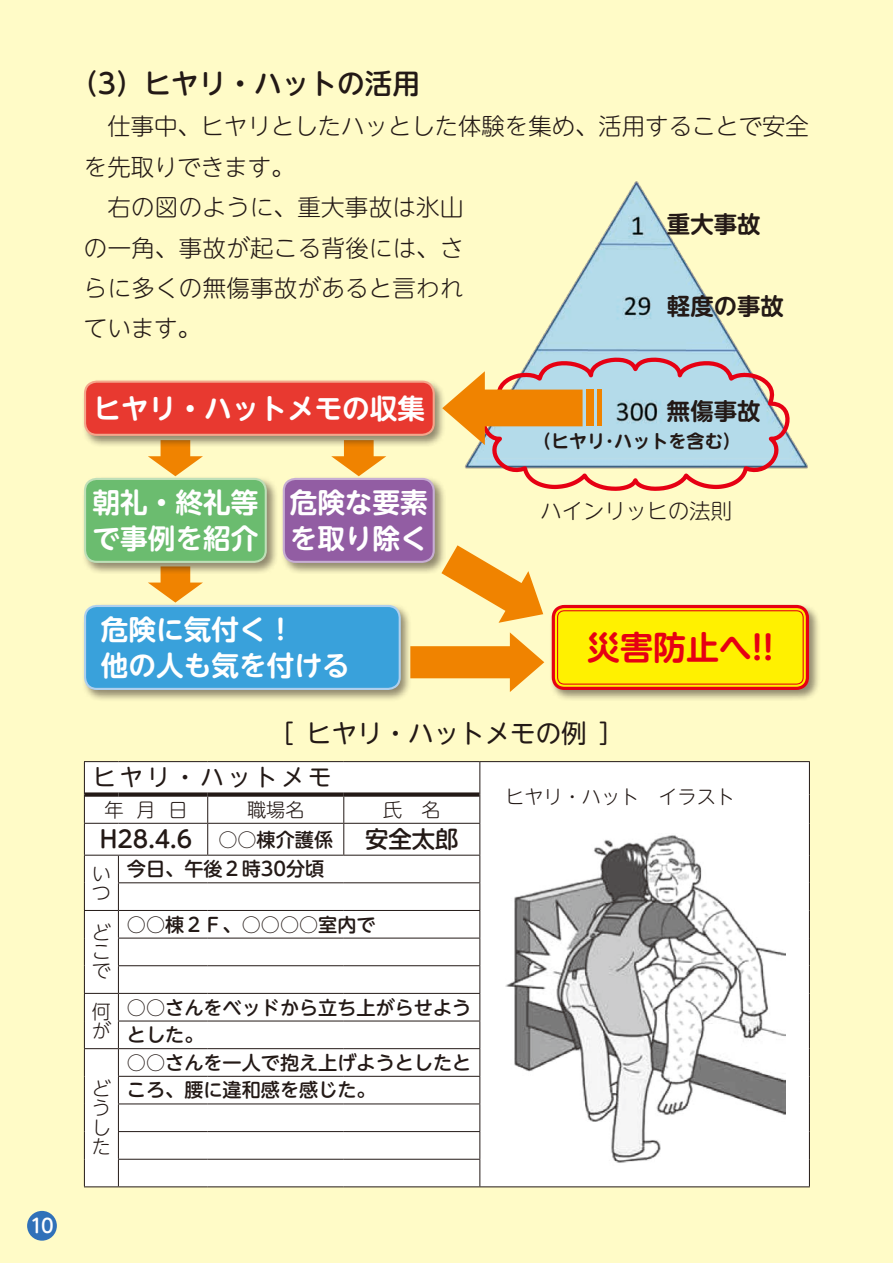
<style>
.page{position:relative;width:893px;height:1263px;background:#fffbc7}
.page>*{position:absolute;margin:0;border:0;box-sizing:border-box;transform-origin:0 0}
.t1{font:700 33px "UD Shin M Go Pro De";color:#e60013}
.t2{font:700 27.6px/36.2px "UD Shin M Go Pro De";color:#fff}
.t3{font:500 27.6px "UD Shin M Go Pro";color:#231916}
.t4{font:25.5px "UD Shin M Go Pro";color:#231916}
.t5{font:300 23.4px "UD Shin M Go Pro";letter-spacing:.015em;color:#231916}
.t6{font:500 23.4px "UD Shin M Go Pro";color:#231916}
.t7{font:700 23.4px "UD Shin M Go Pro De";color:#231916}
.t8{font:23.4px "UD Shin M Go Pro";letter-spacing:.15em;color:#231916}
.t9{font:300 21.3px "UD Shin M Go Pro";color:#231916}
.t10{font:500 19.2px/27.6px "UD Shin M Go Pro";color:#231916}
.t11{font:300 19.2px/19.2px "UD Shin M Go Pro";color:#231916}
.t12{font:500 19.2px "UD Shin M Go Pro";color:#fff}
.t13{font:700 18px "UD Shin M Go Pro De";color:#231916}
.s1{font-size:19.2px}
</style>
<div class="page">
<div style="left:85px;top:762px;width:724px;height:424px;background:#fff"></div>
<hr style="left:84px;top:761px;width:34px;height:1px;background:#231916">
<hr style="left:84px;top:762px;width:1px;height:32px;background:#231916">
<hr style="left:118px;top:761px;width:90px;height:1px;background:#231916">
<hr style="left:208px;top:761px;width:136px;height:1px;background:#231916">
<hr style="left:344px;top:761px;width:136px;height:1px;background:#231916">
<hr style="left:480px;top:761px;width:330px;height:1px;background:#231916">
<hr style="left:479px;top:762px;width:1px;height:32px;background:#231916">
<hr style="left:809px;top:762px;width:1px;height:32px;background:#231916">
<svg style="left:84px;top:794px;width:1px;height:29px"></svg>
<svg style="left:207px;top:797px;width:1px;height:26px"></svg>
<svg style="left:343px;top:797px;width:1px;height:26px"></svg>
<svg style="left:479px;top:794px;width:1px;height:29px"></svg>
<svg style="left:809px;top:794px;width:1px;height:29px"></svg>
<hr style="left:84px;top:823px;width:34px;height:1px;background:#231916">
<hr style="left:84px;top:824px;width:1px;height:31px;background:#231916">
<hr style="left:118px;top:823px;width:90px;height:1px;background:#231916">
<hr style="left:208px;top:823px;width:136px;height:1px;background:#231916">
<hr style="left:207px;top:824px;width:1px;height:31px;background:#231916">
<hr style="left:344px;top:823px;width:136px;height:1px;background:#231916">
<hr style="left:343px;top:824px;width:1px;height:31px;background:#231916">
<hr style="left:479px;top:824px;width:1px;height:31px;background:#231916">
<hr style="left:809px;top:823px;width:1px;height:32px;background:#231916">
<hr style="left:84px;top:855px;width:34px;height:1px;background:#231916">
<hr style="left:118px;top:855px;width:90px;height:1px;background:#231916">
<hr style="left:208px;top:855px;width:136px;height:1px;background:#231916">
<hr style="left:344px;top:855px;width:136px;height:1px;background:#231916">
<hr style="left:118px;top:882px;width:90px;height:1px;background:#231916">
<hr style="left:208px;top:882px;width:136px;height:1px;background:#231916">
<hr style="left:344px;top:882px;width:136px;height:1px;background:#231916">
<hr style="left:84px;top:910px;width:34px;height:1px;background:#231916">
<hr style="left:118px;top:910px;width:90px;height:1px;background:#231916">
<hr style="left:208px;top:910px;width:136px;height:1px;background:#231916">
<hr style="left:344px;top:910px;width:136px;height:1px;background:#231916">
<hr style="left:118px;top:938px;width:90px;height:1px;background:#231916">
<hr style="left:208px;top:938px;width:136px;height:1px;background:#231916">
<hr style="left:344px;top:938px;width:136px;height:1px;background:#231916">
<hr style="left:118px;top:965px;width:90px;height:1px;background:#231916">
<hr style="left:208px;top:965px;width:136px;height:1px;background:#231916">
<hr style="left:344px;top:965px;width:136px;height:1px;background:#231916">
<hr style="left:84px;top:993px;width:34px;height:1px;background:#231916">
<hr style="left:118px;top:993px;width:90px;height:1px;background:#231916">
<hr style="left:208px;top:993px;width:136px;height:1px;background:#231916">
<hr style="left:344px;top:993px;width:136px;height:1px;background:#231916">
<hr style="left:118px;top:1020px;width:90px;height:1px;background:#231916">
<hr style="left:208px;top:1020px;width:136px;height:1px;background:#231916">
<hr style="left:344px;top:1020px;width:136px;height:1px;background:#231916">
<hr style="left:84px;top:1048px;width:34px;height:1px;background:#231916">
<hr style="left:118px;top:1048px;width:90px;height:1px;background:#231916">
<hr style="left:208px;top:1048px;width:136px;height:1px;background:#231916">
<hr style="left:344px;top:1048px;width:136px;height:1px;background:#231916">
<hr style="left:118px;top:1076px;width:90px;height:1px;background:#231916">
<hr style="left:208px;top:1076px;width:136px;height:1px;background:#231916">
<hr style="left:344px;top:1076px;width:136px;height:1px;background:#231916">
<hr style="left:118px;top:1103px;width:90px;height:1px;background:#231916">
<hr style="left:208px;top:1103px;width:136px;height:1px;background:#231916">
<hr style="left:344px;top:1103px;width:136px;height:1px;background:#231916">
<hr style="left:118px;top:1131px;width:90px;height:1px;background:#231916">
<hr style="left:208px;top:1131px;width:136px;height:1px;background:#231916">
<hr style="left:344px;top:1131px;width:136px;height:1px;background:#231916">
<svg style="left:84px;top:855px;width:1px;height:331px"></svg>
<hr style="left:118px;top:1159px;width:90px;height:1px;background:#231916">
<svg style="left:118px;top:855px;width:1px;height:331px"></svg>
<hr style="left:208px;top:1159px;width:136px;height:1px;background:#231916">
<hr style="left:344px;top:1159px;width:136px;height:1px;background:#231916">
<svg style="left:479px;top:855px;width:1px;height:331px"></svg>
<svg style="left:809px;top:855px;width:1px;height:331px"></svg>
<hr style="left:84px;top:1186px;width:34px;height:1px;background:#231916">
<hr style="left:118px;top:1186px;width:90px;height:1px;background:#231916">
<hr style="left:208px;top:1186px;width:136px;height:1px;background:#231916">
<hr style="left:344px;top:1186px;width:136px;height:1px;background:#231916">
<hr style="left:480px;top:1186px;width:330px;height:1px;background:#231916">
<div style="left:85px;top:792px;width:33px;height:5px;background:#231916"></div>
<div style="left:118px;top:792px;width:90px;height:5px;background:#231916"></div>
<div style="left:208px;top:792px;width:136px;height:5px;background:#231916"></div>
<div style="left:344px;top:792px;width:135px;height:5px;background:#231916"></div>
<img style="left:505px;top:833px;width:280px;height:332px">
<svg style="left:148px;top:447px;width:55px;height:28px"></svg>
<svg style="left:148px;top:574px;width:55px;height:29px"></svg>
<svg style="left:331px;top:447px;width:55px;height:28px"></svg>
<svg style="left:412px;top:632px;width:132px;height:60px"></svg>
<svg style="left:443px;top:545px;width:100px;height:78px"></svg>
<img style="left:531px;top:181px;width:277px;height:288px">
<div style="left:82px;top:378px;width:364px;height:69px;background:#231916;opacity:.5"></div>
<div style="left:85px;top:382px;width:349px;height:53px;background:#e83930;border-radius:12px"></div>
<div style="left:84px;top:381px;width:351px;height:55px;border:2px solid #f4a68c;border-radius:12px"></div>
<div style="left:82px;top:603px;width:330px;height:98px;background:#231916;opacity:.5"></div>
<div style="left:85px;top:606px;width:315px;height:83px;background:#39a1db;border-radius:12px"></div>
<div style="left:84px;top:605px;width:317px;height:85px;border:2px solid #afd0ee;border-radius:12px"></div>
<div style="left:549px;top:602px;width:271px;height:99px;background:#231916;opacity:.5"></div>
<div style="left:553px;top:606px;width:254px;height:82px;background:#fff100;border-radius:11px"></div>
<div style="left:552px;top:605px;width:257px;height:85px;border:3px solid #e60013;border-radius:11px"></div>
<div style="left:557px;top:610px;width:247px;height:75px;border:1px solid #e60013;border-radius:7px"></div>
<div style="left:82px;top:475px;width:196px;height:99px;background:#231916;opacity:.5"></div>
<div style="left:85px;top:479px;width:181px;height:83px;background:#6bbc6f;border-radius:12px"></div>
<div style="left:84px;top:478px;width:183px;height:85px;border:2px solid #bfdfb8;border-radius:12px"></div>
<div style="left:280px;top:475px;width:166px;height:99px;background:#231916;opacity:.5"></div>
<div style="left:284px;top:479px;width:150px;height:83px;background:#925da3;border-radius:12px"></div>
<div style="left:283px;top:478px;width:152px;height:85px;border:2px solid #c7aed3;border-radius:12px"></div>
<svg style="left:442px;top:355px;width:350px;height:136px"></svg>
<div style="left:586px;top:389px;width:8px;height:37px;background:#f08300"></div>
<div style="left:597px;top:389px;width:5px;height:37px;background:#f08300"></div>
<div style="left:27px;top:1211px;width:30px;height:30px;background:#3071b9;border-radius:50%"></div>
<p class="t12" style="left:30px;top:1210px;width:25px">10</p>
<p class="t3" style="left:70px;top:62px;width:351px">（3）ヒヤリ・ハットの活用</p>
<p class="t5" style="left:107px;top:108px;width:703px">仕事中、ヒヤリとしたハッとした体験を集め、活用することで安全</p>
<p class="t5" style="left:84px;top:148px;width:212px">を先取りできます。</p>
<p class="t5" style="left:107px;top:188px;width:358px">右の図のように、重大事故は氷山</p>
<p class="t5" style="left:84px;top:229px;width:381px">の一角、事故が起こる背後には、さ</p>
<p class="t5" style="left:84px;top:269px;width:381px">らに多くの無傷事故があると言われ</p>
<p class="t5" style="left:84px;top:310px;width:118px">ています。</p>
<p class="t7" style="left:667px;top:205px;width:95px">重大事故</p>
<p class="t7" style="left:667px;top:287px;width:118px">軽度の事故</p>
<p class="t2" style="left:94px;top:389px;width:333px">ヒヤリ・ハットメモの収集</p>
<p class="t2" style="left:92px;top:483px;width:167px">朝礼・終礼等で事例を紹介</p>
<p class="t2" style="left:290px;top:483px;width:140px">危険な要素を取り除く</p>
<p class="t2" style="left:101px;top:610px;width:250px">危険に気付く！<br>他の人も気を付ける</p>
<p class="t7" style="left:667px;top:392px;width:95px">無傷事故</p>
<p class="t13" style="left:533px;top:427px;width:209px">（ヒヤリ･ハットを含む）</p>
<p class="t9" style="left:541px;top:494px;width:193px">ハインリッヒの法則</p>
<h1 class="t1" style="left:587px;top:620px;width:188px">災害防止へ!!</h1>
<p class="t4" style="left:268px;top:713px;width:359px">［ ヒヤリ・ハットメモの例 ］</p>
<p class="t8" style="left:93px;top:758px;width:240px">ヒヤリ・ハットメモ</p>
<p class="t11" style="left:505px;top:786px;width:231px">ヒヤリ・ハット　イラスト</p>
<p class="t11" style="left:105px;top:799px;width:84px">年 月 日</p>
<p class="t11" style="left:247px;top:799px;width:59px">職場名</p>
<p class="t11" style="left:383px;top:799px;width:59px">氏　名</p>
<p class="t6" style="left:100px;top:820px;width:235px">H28.4.6 <span class="s1">○○棟介護係</span></p>
<p class="t6" style="left:365px;top:820px;width:95px">安全太郎</p>
<p class="t11" style="left:92px;top:863px;width:19px">いつ</p>
<p class="t10" style="left:127px;top:854px;width:199px">今日、午後２時30分頃</p>
<p class="t11" style="left:92px;top:922px;width:20px;text-align:justify">どこで</p>
<p class="t10" style="left:127px;top:909px;width:250px">○○棟２Ｆ、○○○○室内で</p>
<p class="t11" style="left:92px;top:1001px;width:21px">何が</p>
<p class="t10" style="left:127px;top:992px;width:346px">○○さんをベッドから立ち上がらせようとした。</p>
<p class="t11" style="left:92px;top:1078px;width:20px">どうした</p>
<p class="t10" style="left:127px;top:1048px;width:346px">○○さんを一人で抱え上げようとしたところ、腰に違和感を感じた。</p>
</div>
